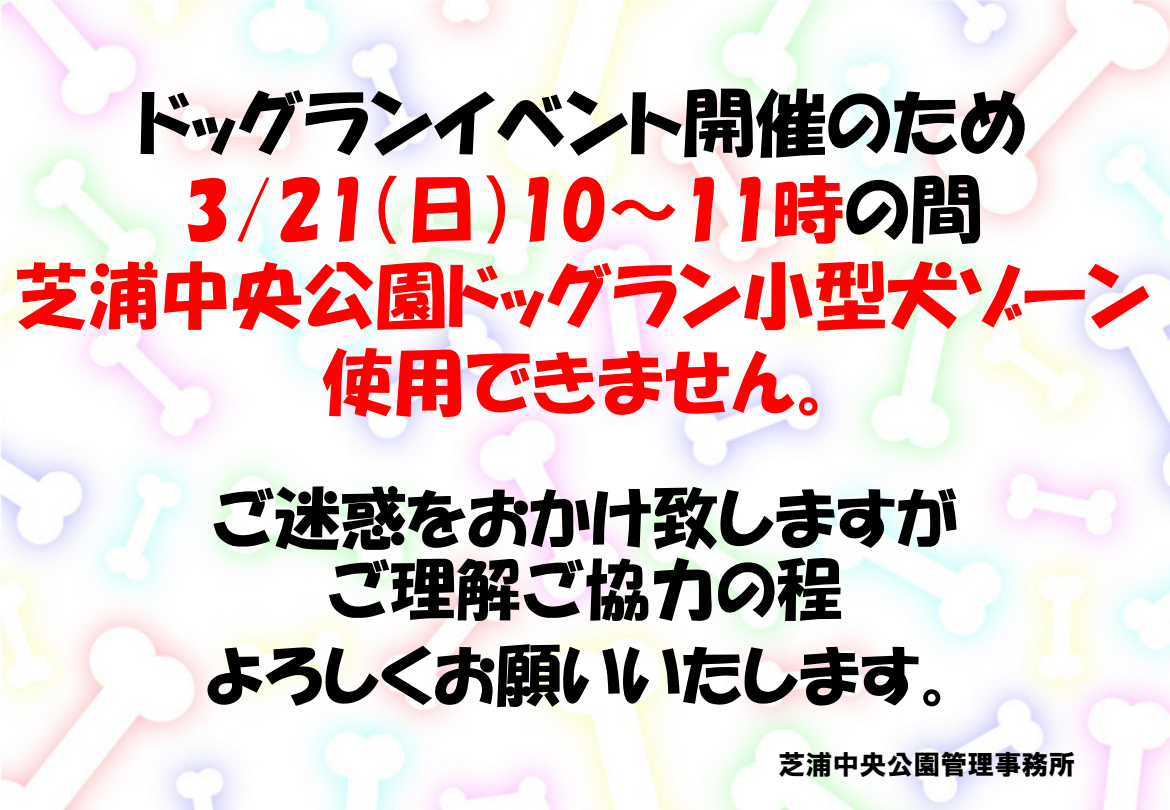
<style>
.page{position:relative;width:1170px;height:810px;background:#fff}
.page>*{position:absolute;margin:0;border:0;box-sizing:border-box;transform-origin:0 0}
.t1{font:72px/86.4px "HGP Soei Kakupoptai";color:#f00;text-align:center}
.t2{font:66.15px "HGP Soei Kakupoptai";color:#000}
.t3{font:66px/86.2px "HGP Soei Kakupoptai";color:#000;text-align:center}
.t4{font:27px "HGP Soei Kakugothic UB";color:#000}
.s1{color:#000}
</style>
<div class="page">
<img style="left:1px;top:0;width:1169px;height:810px">
<p class="t1" style="left:15px;top:79px;width:1137px"><span class="s1">ドッグランイベント開催のため<br></span>3/21（日）10～11時<span class="s1">の間<br></span>芝浦中央公園ドッグラン小型犬ゾーン使用できません。</p>
<p class="t2" style="left:212px;top:485px;width:748px">ご迷惑をおかけ致しますが</p>
<p class="t3" style="left:206px;top:546px;width:760px">ご理解ご協力の程<br>よろしくお願いいたします。</p>
<p class="t4" style="left:778px;top:751px;width:298px">芝浦中央公園管理事務所</p>
</div>
